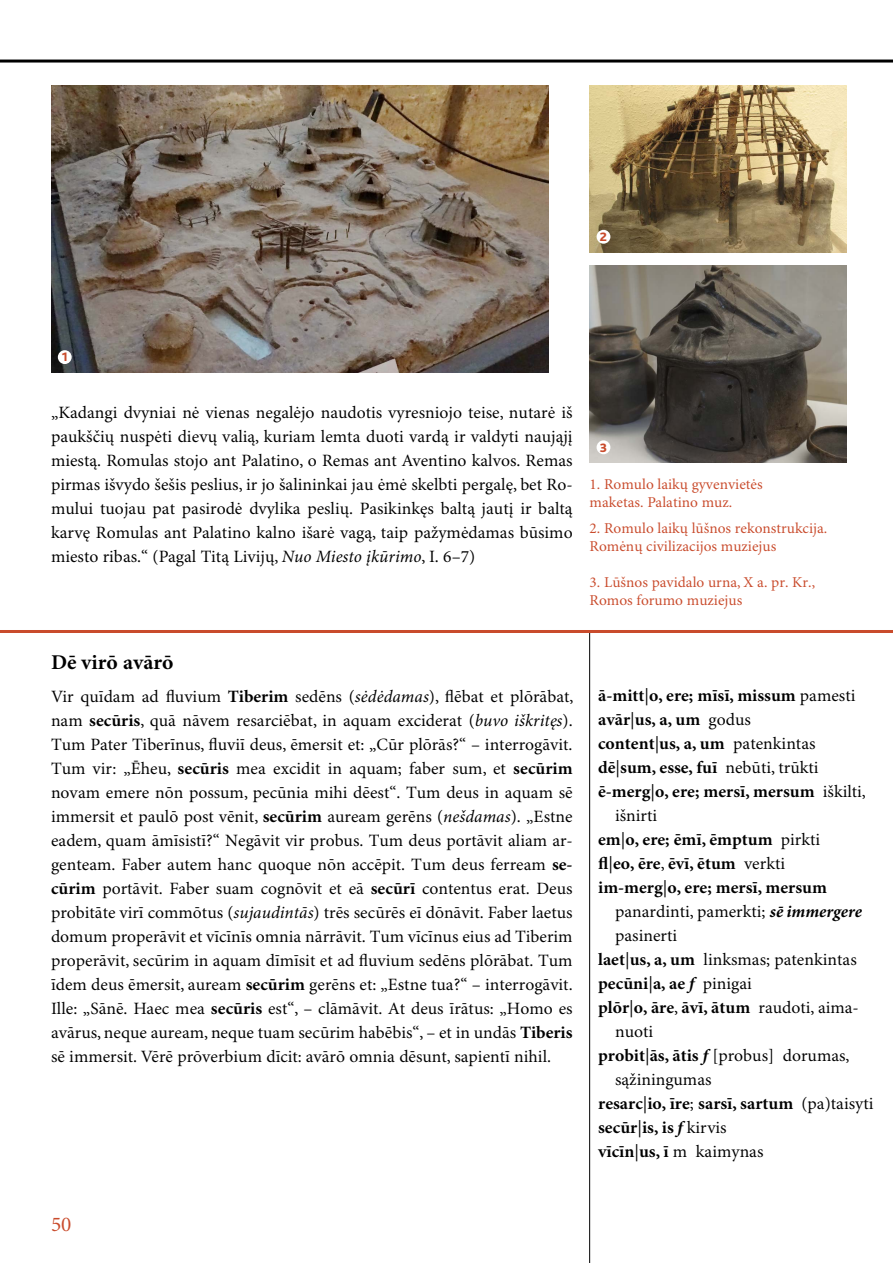
<style>
.page{position:relative;width:893px;height:1263px;background:#fff}
.page>*{position:absolute;margin:0;border:0;box-sizing:border-box;transform-origin:0 0}
.PAVADINIMAS{font:700 21px "Minion Pro Kir";color:#000}
.PAVADINIMAS-2{font:21px "Minion Pro Kir";color:#c94b2c}
.TEKSTAS{font:17.25px/24px "Minion Pro Kir";color:#000;text-align:justify}
.zodynas{font:700 17.25px/24px "Minion Pro Kir";color:#000}
.zodynas-2{font:17.25px/24px "Minion Pro Kir";color:#000}
.NUOTRAUKOS{font:15px/18px "Minion Pro Kir";color:#c94b2c}
.TEMOS{font:800 12.75px "Bliss 2";color:#c94b2c}
.s1{font-style:italic}
.s2{font-weight:700}
.s3{font-weight:400}
.s4{font-weight:700;font-style:italic}
</style>
<div class="page">
<hr style="left:589px;top:631px;width:1px;height:632px;background:#000">
<img style="left:590px;top:85px;width:256px;height:167px">
<hr style="left:0;top:630px;width:893px;height:3px;background:#c94b2c">
<img style="left:51px;top:85px;width:498px;height:287px">
<img style="left:590px;top:265px;width:256px;height:198px">
<div style="left:58px;top:350px;width:14px;height:14px;background:#fff;border-radius:50%"></div>
<div style="left:597px;top:230px;width:13px;height:14px;background:#fff;border-radius:50%"></div>
<div style="left:597px;top:440px;width:13px;height:14px;background:#fff;border-radius:50%"></div>
<hr style="left:0;top:60px;width:893px;height:3px;background:#000">
<p class="TEMOS" style="left:600px;top:229px;width:9px">2</p>
<p class="TEMOS" style="left:62px;top:349px;width:7px">1</p>
<p class="TEKSTAS" style="left:51px;top:400px;width:523px">„Kadangi dvyniai nė vienas negalėjo naudotis vyresniojo teise, nutarė iš paukščių nuspėti dievų valią, kuriam lemta duoti vardą ir valdyti naująjį miestą. Romulas stojo ant Palatino, o Remas ant Aventino kalvos. Remas pirmas išvydo šešis peslius, ir jo šalininkai jau ėmė skelbti pergalę, bet Ro&shy;mului tuojau pat pasirodė dvylika peslių. Pasikinkęs baltą jautį ir baltą karvę Romulas ant Palatino kalno išarė vagą, taip pažymėdamas būsimo miesto ribas.“ (Pagal Titą Livijų, <span class="s1">Nuo Miesto įkūrimo</span>, I. 6–7)</p>
<p class="TEMOS" style="left:600px;top:439px;width:9px">3</p>
<p class="NUOTRAUKOS" style="left:590px;top:475px;width:175px">1. Romulo laikų gyvenvietės maketas. Palatino muz.</p>
<p class="NUOTRAUKOS" style="left:590px;top:519px;width:239px">2. Romulo laikų lūšnos rekonstrukcija.<br>Romėnų civilizacijos muziejus</p>
<p class="NUOTRAUKOS" style="left:590px;top:573px;width:227px">3. Lūšnos pavidalo urna, X a. pr. Kr.,<br>Romos forumo muziejus</p>
<p class="PAVADINIMAS" style="left:51px;top:648px;width:124px">Dē virō avārō</p>
<p class="TEKSTAS" style="left:51px;top:684px;width:524px">Vir quīdam ad fluvium <span class="s2">Tiberim</span> sedēns (<span class="s1">sėdėdamas</span>), flēbat et plōrābat, nam <span class="s2">secūris</span>, quā nāvem resarciēbat, in aquam exciderat (<span class="s1">buvo iškritęs</span>).<br>Tum Pater Tiberīnus, fluviī deus, ēmersit et: „Cūr plōrās?“ – interrogāvit.<br>Tum vir: „Ēheu, <span class="s2">secūris</span> mea excidit in aquam; faber sum, et <span class="s2">secūrim </span>novam emere nōn possum, pecūnia mihi dēest“. Tum deus in aquam sē immersit et paulō post vēnit, <span class="s2">secūrim</span> auream gerēns (<span class="s1">nešdamas</span>). „Estne eadem, quam āmīsistī?“ Negāvit vir probus. Tum deus portāvit aliam ar&shy;genteam. Faber autem hanc quoque nōn accēpit. Tum deus ferream <span class="s2">se&shy;cūrim</span> portāvit. Faber suam cognōvit et eā <span class="s2">secūrī</span> contentus erat. Deus probitāte virī commōtus (<span class="s1">sujaudintās</span>) trēs secūrēs eī dōnāvit. Faber laetus domum properāvit et vīcīnīs omnia nārrāvit. Tum vīcīnus eius ad Tiberim properāvit, secūrim in aquam dīmīsit et ad fluvium sedēns plōrābat. Tum īdem deus ēmersit, auream <span class="s2">secūrim</span> gerēns et: „Estne tua?“ – interrogāvit.<br>Ille: „Sānē. Haec mea <span class="s2">secūris</span> est“, – clāmāvit. At deus īrātus: „Homo es avārus, neque auream, neque tuam secūrim habēbis“, – et in undās <span class="s2">Tiberis </span>sē immersit. Vērē prōverbium dīcit: avārō omnia dēsunt, sapientī nihil.</p>
<p class="zodynas" style="left:598px;top:683px;width:259px">ā-mitt<span class="s3">|</span>o, ere; mīsī, missum <span class="s3">pamesti</span></p>
<p class="zodynas" style="left:598px;top:707px;width:154px">avār<span class="s3">|</span>us, a, um <span class="s3">godus</span></p>
<p class="zodynas" style="left:598px;top:731px;width:219px">content<span class="s3">|</span>us, a, um <span class="s3">patenkintas</span></p>
<p class="zodynas" style="left:598px;top:755px;width:222px">dē<span class="s3">|</span>sum, esse, fuī <span class="s3">nebūti, trūkti</span></p>
<p class="zodynas" style="left:615px;top:779px;width:252px;text-indent:-17px">ē-merg<span class="s3">|</span>o, ere; mersī, mersum <span class="s3">iškilti, išnirti</span></p>
<p class="zodynas" style="left:598px;top:827px;width:224px">em<span class="s3">|</span>o, ere; ēmī, ēmptum <span class="s3">pirkti</span></p>
<p class="zodynas" style="left:598px;top:851px;width:189px">fl<span class="s3">|</span>eo, ēre<span class="s3">,</span> ēvī, ētum <span class="s3">verkti</span></p>
<p class="zodynas-2" style="left:615px;top:875px;width:248px;text-indent:-17px"><span class="s2">im-merg</span>|<span class="s2">o, ere; mersī, mersum </span>panardinti, pamerkti; <span class="s4">sē immergere </span>pasinerti</p>
<p class="zodynas-2" style="left:598px;top:947px;width:260px"><span class="s2">laet</span>|<span class="s2">us, a, um</span> linksmas; patenkintas</p>
<p class="zodynas" style="left:598px;top:971px;width:155px">pecūni<span class="s3">|</span>a, ae <span class="s1">f</span> <span class="s3">pinigai</span></p>
<p class="zodynas-2" style="left:615px;top:995px;width:245px;text-indent:-17px"><span class="s2">plōr</span>|<span class="s2">o, āre</span>, <span class="s2">āvī, ātum</span> raudoti, aima&shy;nuoti</p>
<p class="zodynas-2" style="left:615px;top:1043px;width:236px;text-indent:-17px"><span class="s2">probit</span>|<span class="s2">ās, ātis</span> <span class="s4">f</span> [probus] dorumas, sąžiningumas</p>
<p class="zodynas" style="left:598px;top:1091px;width:277px">resarc<span class="s3">|</span>io, īre<span class="s3">;</span> sarsī, sartum <span class="s3">(pa)taisyti</span></p>
<p class="zodynas" style="left:598px;top:1115px;width:130px">secūr<span class="s3">|</span>is, is <span class="s1">f</span> <span class="s3">kirvis</span></p>
<p class="zodynas-2" style="left:598px;top:1139px;width:167px"><span class="s2">vīcīn</span>|<span class="s2">us, ī</span> m kaimynas</p>
<p class="PAVADINIMAS-2" style="left:51px;top:1210px;width:22px">50</p>
</div>
